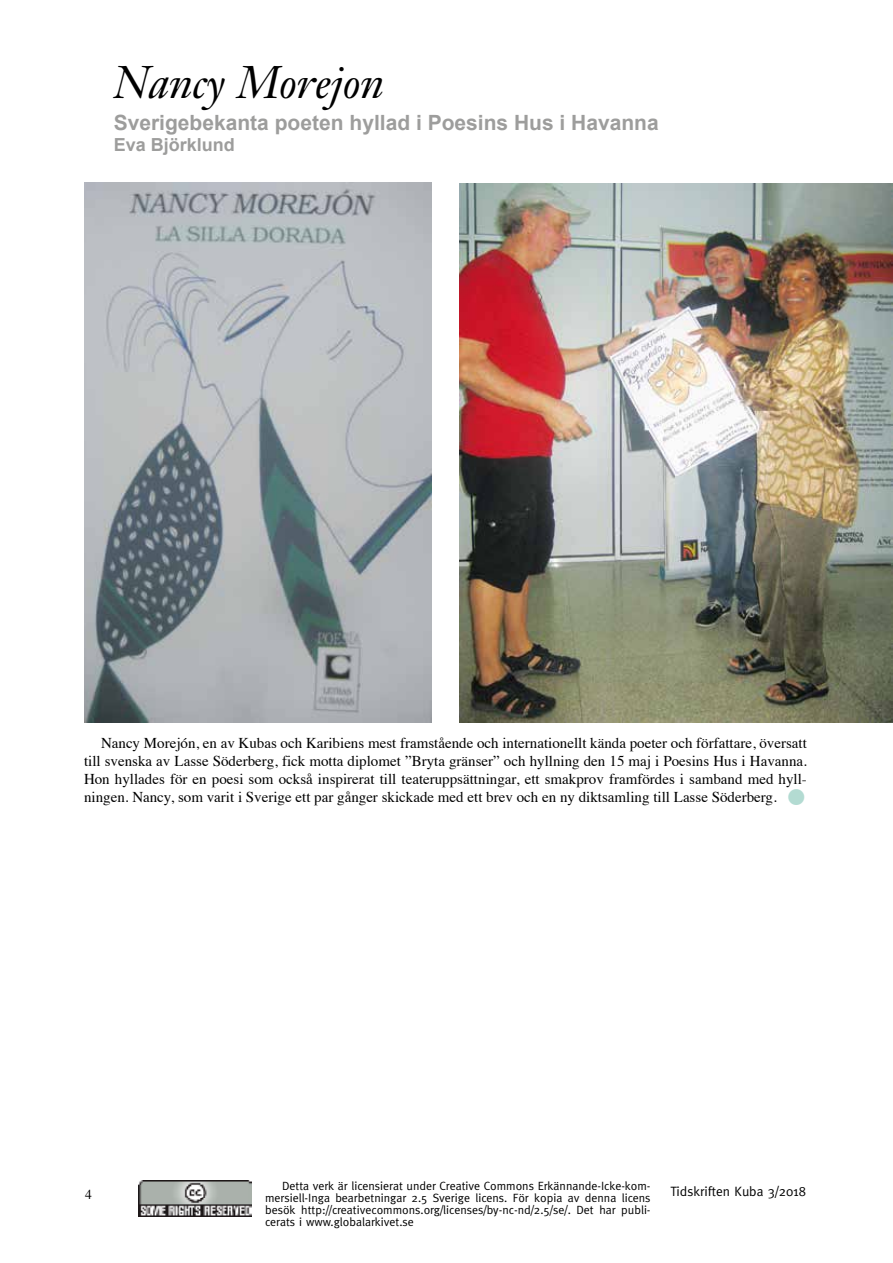
<style>
.page{position:relative;width:893px;height:1263px;background:#fff}
.page>*{position:absolute;margin:0;border:0;box-sizing:border-box;transform-origin:0 0}
.t1{font:italic 45px "Janson Text";color:#000}
.t2{font:45px "Meta";color:#b3dbd2}
.t3{font:700 21px "Arial";color:#9d9d9c}
.t4{font:700 18px "Arial";color:#9d9d9c}
.t5{font:15px/18px "Times";color:#000;text-align:justify}
.t6{font:13.5px "Meta";color:#000}
.t7{font:13.5px "Times";color:#000}
.t8{font:12px/12px "Meta";color:#000;text-align:justify}
</style>
<div class="page">
<img style="left:139px;top:1180px;width:112px;height:36px">
<img style="left:459px;top:184px;width:434px;height:538px">
<img style="left:84px;top:182px;width:348px;height:540px">
<h1 class="t1" style="left:114px;top:55px;width:272px">Nancy Morejon</h1>
<h2 class="t3" style="left:114px;top:109px;width:547px">Sverigebekanta poeten hyllad i Poesins Hus i Havanna</h2>
<p class="t4" style="left:114px;top:133px;width:123px">Eva Björklund</p>
<p class="t5" style="left:84px;top:733px;width:724px;text-indent:17px">Nancy Morejón, en av Kubas och Karibiens mest framstående och internationellt kända poeter och författare, översatt till svenska av Lasse Söderberg, fick motta diplomet ”Bryta gränser” och hyllning den 15 maj i Poesins Hus i Havanna.<br>Hon hyllades för en poesi som också inspirerat till teateruppsättningar, ett smakprov framfördes i samband med hyll&shy;ningen. Nancy, som varit i Sverige ett par gånger skickade med ett brev och en ny diktsamling till Lasse Söderberg.</p>
<h1 class="t2" style="left:785px;top:771px;width:24px">•</h1>
<p class="t8" style="left:265px;top:1179px;width:387px;text-indent:17px">Detta verk är licensierat under Creative Commons Erkännande-Icke-kom&shy;mersiell-Inga bearbetningar 2.5 Sverige licens. För kopia av denna licens besök http://creativecommons.org/licenses/by-nc-nd/2.5/se/. Det har publi&shy;cerats i www.globalarkivet.se</p>
<p class="t7" style="left:85px;top:1182px;width:8px">4</p>
<p class="t6" style="left:670px;top:1184px;width:137px">Tidskriften Kuba 3/2018</p>
</div>
